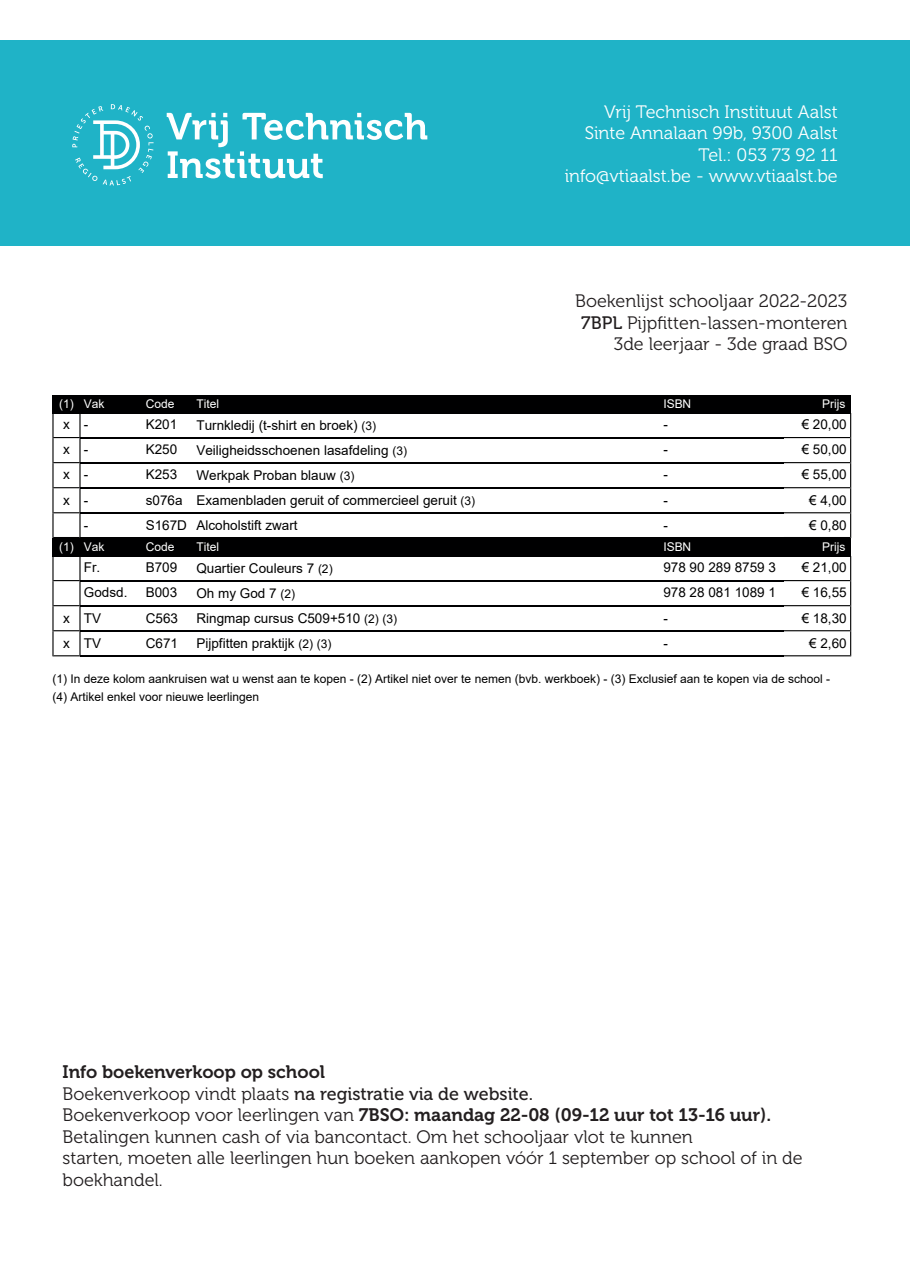
<style>
.page{position:relative;width:910px;height:1280px;background:#fff}
.page>*{position:absolute;margin:0;border:0;box-sizing:border-box;transform-origin:0 0}
.t1{font:18px/21.6px "Museo 300";color:#231f20}
.t2{font:18px/21.6px "Museo 300";color:#fff;text-align:right}
.t3{font:18px "Museo 700";color:#231f20}
.t4{font:18px "Museo 500";color:#231f20}
.t5{font:15px/20.2px "Arial";color:#000001}
.t6{font:13.5px "Arial";color:#000001}
.t7{font:12px/18px "Arial";color:#000001}
.t8{font:12px "Arial";color:#fff}
.s1{font-weight:700}
.s2{font-family:"Museo 500"}
.s3{font-size:12px}
.s4{font-family:"Museo 300"}
</style>
<div class="page">
<div style="left:0;top:40px;width:910px;height:206px;background:#1fb3c7"></div>
<svg style="left:167px;top:113px;width:260px;height:65px"></svg>
<svg style="left:72px;top:104px;width:82px;height:81px"></svg>
<div style="left:52px;top:395px;width:29px;height:18px;background:#000001"></div>
<div style="left:81px;top:395px;width:61px;height:18px;background:#000001"></div>
<div style="left:142px;top:395px;width:51px;height:18px;background:#000001"></div>
<div style="left:193px;top:395px;width:467px;height:18px;background:#000001"></div>
<div style="left:660px;top:395px;width:124px;height:18px;background:#000001"></div>
<div style="left:784px;top:395px;width:67px;height:18px;background:#000001"></div>
<hr style="left:81px;top:437px;width:61px;height:1px;background:#000001">
<hr style="left:142px;top:437px;width:51px;height:1px;background:#000001">
<hr style="left:193px;top:437px;width:467px;height:1px;background:#000001">
<hr style="left:660px;top:437px;width:124px;height:1px;background:#000001">
<hr style="left:81px;top:462px;width:61px;height:1px;background:#000001">
<hr style="left:142px;top:462px;width:51px;height:1px;background:#000001">
<hr style="left:193px;top:462px;width:467px;height:1px;background:#000001">
<hr style="left:660px;top:462px;width:124px;height:1px;background:#000001">
<hr style="left:81px;top:487px;width:61px;height:1px;background:#000001">
<hr style="left:142px;top:487px;width:51px;height:1px;background:#000001">
<hr style="left:193px;top:487px;width:467px;height:1px;background:#000001">
<hr style="left:660px;top:487px;width:124px;height:1px;background:#000001">
<hr style="left:81px;top:512px;width:61px;height:1px;background:#000001">
<hr style="left:142px;top:512px;width:51px;height:1px;background:#000001">
<hr style="left:193px;top:512px;width:467px;height:1px;background:#000001">
<hr style="left:660px;top:512px;width:124px;height:1px;background:#000001">
<svg style="left:52px;top:413px;width:29px;height:125px"></svg>
<hr style="left:81px;top:537px;width:61px;height:1px;background:#000001">
<hr style="left:142px;top:537px;width:51px;height:1px;background:#000001">
<hr style="left:193px;top:537px;width:467px;height:1px;background:#000001">
<hr style="left:660px;top:537px;width:124px;height:1px;background:#000001">
<svg style="left:784px;top:413px;width:67px;height:125px"></svg>
<div style="left:52px;top:538px;width:29px;height:18px;background:#000001"></div>
<div style="left:81px;top:538px;width:61px;height:18px;background:#000001"></div>
<div style="left:142px;top:538px;width:51px;height:18px;background:#000001"></div>
<div style="left:193px;top:538px;width:467px;height:18px;background:#000001"></div>
<div style="left:660px;top:538px;width:124px;height:18px;background:#000001"></div>
<div style="left:784px;top:538px;width:67px;height:18px;background:#000001"></div>
<hr style="left:81px;top:580px;width:61px;height:1px;background:#000001">
<hr style="left:142px;top:580px;width:51px;height:1px;background:#000001">
<hr style="left:193px;top:580px;width:467px;height:1px;background:#000001">
<hr style="left:660px;top:580px;width:124px;height:1px;background:#000001">
<hr style="left:81px;top:605px;width:61px;height:1px;background:#000001">
<hr style="left:142px;top:605px;width:51px;height:1px;background:#000001">
<hr style="left:193px;top:605px;width:467px;height:1px;background:#000001">
<hr style="left:660px;top:605px;width:124px;height:1px;background:#000001">
<hr style="left:81px;top:630px;width:61px;height:1px;background:#000001">
<hr style="left:142px;top:630px;width:51px;height:1px;background:#000001">
<hr style="left:193px;top:630px;width:467px;height:1px;background:#000001">
<hr style="left:660px;top:630px;width:124px;height:1px;background:#000001">
<svg style="left:52px;top:556px;width:29px;height:100px"></svg>
<hr style="left:81px;top:655px;width:61px;height:1px;background:#000001">
<hr style="left:142px;top:655px;width:51px;height:1px;background:#000001">
<hr style="left:193px;top:655px;width:467px;height:1px;background:#000001">
<hr style="left:660px;top:655px;width:124px;height:1px;background:#000001">
<svg style="left:784px;top:556px;width:67px;height:100px"></svg>
<h1 class="t2" style="left:565px;top:101px;width:274px">Vrij Technisch Instituut Aalst<br>Sinte Annalaan 99b, 9300 Aalst<br>Tel.: 053 73 92 11<br>info@vtiaalst.be - www.vtiaalst.be</h1>
<p class="t5" style="left:630px;top:289px;width:222px">Boekenlijst schooljaar 2022-2023<br><span class="s1">7BPL</span> Pijpfitten-lassen-monteren</p>
<p class="t6" style="left:675px;top:331px;width:178px">3de leerjaar - 3de graad BSO</p>
<h1 class="t1" style="left:575px;top:290px;width:274px;text-align:right">Boekenlijst schooljaar 2022-2023<br><span class="s2">7BPL</span> Pijpfitten-lassen-monteren<br>3de leerjaar - 3de graad BSO</h1>
<p class="t8" style="left:59px;top:396px;width:47px">(1) Vak</p>
<p class="t8" style="left:146px;top:396px;width:30px">Code</p>
<p class="t8" style="left:196px;top:396px;width:24px">Titel</p>
<p class="t8" style="left:663px;top:396px;width:29px">ISBN</p>
<p class="t8" style="left:822px;top:396px;width:25px">Prijs</p>
<p class="t6" style="left:63px;top:415px;width:27px">x -</p>
<p class="t6" style="left:146px;top:415px;width:33px">K201</p>
<p class="t6" style="left:196px;top:416px;width:181px">Turnkledij (t-shirt en broek) <span class="s3">(3)</span></p>
<p class="t6" style="left:663px;top:415px;width:6px">-</p>
<p class="t6" style="left:802px;top:415px;width:47px">€ 20,00</p>
<p class="t6" style="left:63px;top:440px;width:27px">x -</p>
<p class="t6" style="left:146px;top:440px;width:33px">K250</p>
<p class="t6" style="left:196px;top:441px;width:212px">Veiligheidsschoenen lasafdeling <span class="s3">(3)</span></p>
<p class="t6" style="left:663px;top:440px;width:6px">-</p>
<p class="t6" style="left:802px;top:440px;width:47px">€ 50,00</p>
<p class="t6" style="left:63px;top:465px;width:27px">x -</p>
<p class="t6" style="left:146px;top:465px;width:33px">K253</p>
<p class="t6" style="left:196px;top:466px;width:159px">Werkpak Proban blauw <span class="s3">(3)</span></p>
<p class="t6" style="left:663px;top:465px;width:6px">-</p>
<p class="t6" style="left:802px;top:465px;width:47px">€ 55,00</p>
<p class="t6" style="left:63px;top:490px;width:27px">x -</p>
<p class="t6" style="left:146px;top:491px;width:331px">s076a Examenbladen geruit of commercieel geruit <span class="s3">(3)</span></p>
<p class="t6" style="left:663px;top:490px;width:6px">-</p>
<p class="t6" style="left:809px;top:490px;width:39px">€ 4,00</p>
<p class="t6" style="left:84px;top:516px;width:6px">-</p>
<p class="t6" style="left:146px;top:516px;width:153px">S167D Alcoholstift zwart</p>
<p class="t6" style="left:663px;top:516px;width:6px">-</p>
<p class="t6" style="left:809px;top:516px;width:39px">€ 0,80</p>
<p class="t8" style="left:59px;top:539px;width:47px">(1) Vak</p>
<p class="t8" style="left:146px;top:539px;width:30px">Code</p>
<p class="t8" style="left:196px;top:539px;width:24px">Titel</p>
<p class="t8" style="left:663px;top:539px;width:29px">ISBN</p>
<p class="t8" style="left:822px;top:539px;width:25px">Prijs</p>
<p class="t6" style="left:84px;top:558px;width:18px">Fr.</p>
<p class="t6" style="left:146px;top:558px;width:33px">B709</p>
<p class="t6" style="left:196px;top:559px;width:138px">Quartier Couleurs 7 <span class="s3">(2)</span></p>
<p class="t6" style="left:663px;top:558px;width:114px">978 90 289 8759 3</p>
<p class="t6" style="left:802px;top:558px;width:47px">€ 21,00</p>
<p class="t6" style="left:84px;top:583px;width:45px">Godsd.</p>
<p class="t6" style="left:146px;top:583px;width:33px">B003</p>
<p class="t6" style="left:196px;top:584px;width:100px">Oh my God 7 <span class="s3">(2)</span></p>
<p class="t6" style="left:663px;top:583px;width:114px">978 28 081 1089 1</p>
<p class="t6" style="left:802px;top:583px;width:47px">€ 16,55</p>
<p class="t6" style="left:63px;top:608px;width:40px">x TV</p>
<p class="t6" style="left:146px;top:608px;width:34px">C563</p>
<p class="t6" style="left:196px;top:609px;width:202px">Ringmap cursus C509+510 <span class="s3">(2) (3)</span></p>
<p class="t6" style="left:663px;top:608px;width:6px">-</p>
<p class="t6" style="left:802px;top:608px;width:47px">€ 18,30</p>
<p class="t6" style="left:63px;top:633px;width:40px">x TV</p>
<p class="t6" style="left:146px;top:633px;width:34px">C671</p>
<p class="t6" style="left:196px;top:634px;width:137px">Pijpfitten praktijk <span class="s3">(2) (3)</span></p>
<p class="t6" style="left:663px;top:633px;width:6px">-</p>
<p class="t6" style="left:809px;top:633px;width:39px">€ 2,60</p>
<p class="t7" style="left:52px;top:670px;width:779px">(1) In deze kolom aankruisen wat u wenst aan te kopen - (2) Artikel niet over te nemen (bvb. werkboek) - (3) Exclusief aan te kopen via de school - (4) Artikel enkel voor nieuwe leerlingen</p>
<h1 class="t3" style="left:63px;top:1062px;width:264px">Info boekenverkoop op school</h1>
<h1 class="t4" style="left:63px;top:1083px;width:472px"><span class="s4">Boekenverkoop vindt plaats</span> na registratie via de website.</h1>
<h1 class="t3" style="left:63px;top:1105px;width:710px"><span class="s4">Boekenverkoop voor leerlingen van</span> 7BSO: maandag 22-08 (09-12 uur tot 13-16 uur).</h1>
<h1 class="t1" style="left:63px;top:1126px;width:742px">Betalingen kunnen cash of via bancontact. Om het schooljaar vlot te kunnen<br>starten, moeten alle leerlingen hun boeken aankopen vóór 1 september op school of in de boekhandel.</h1>
</div>
